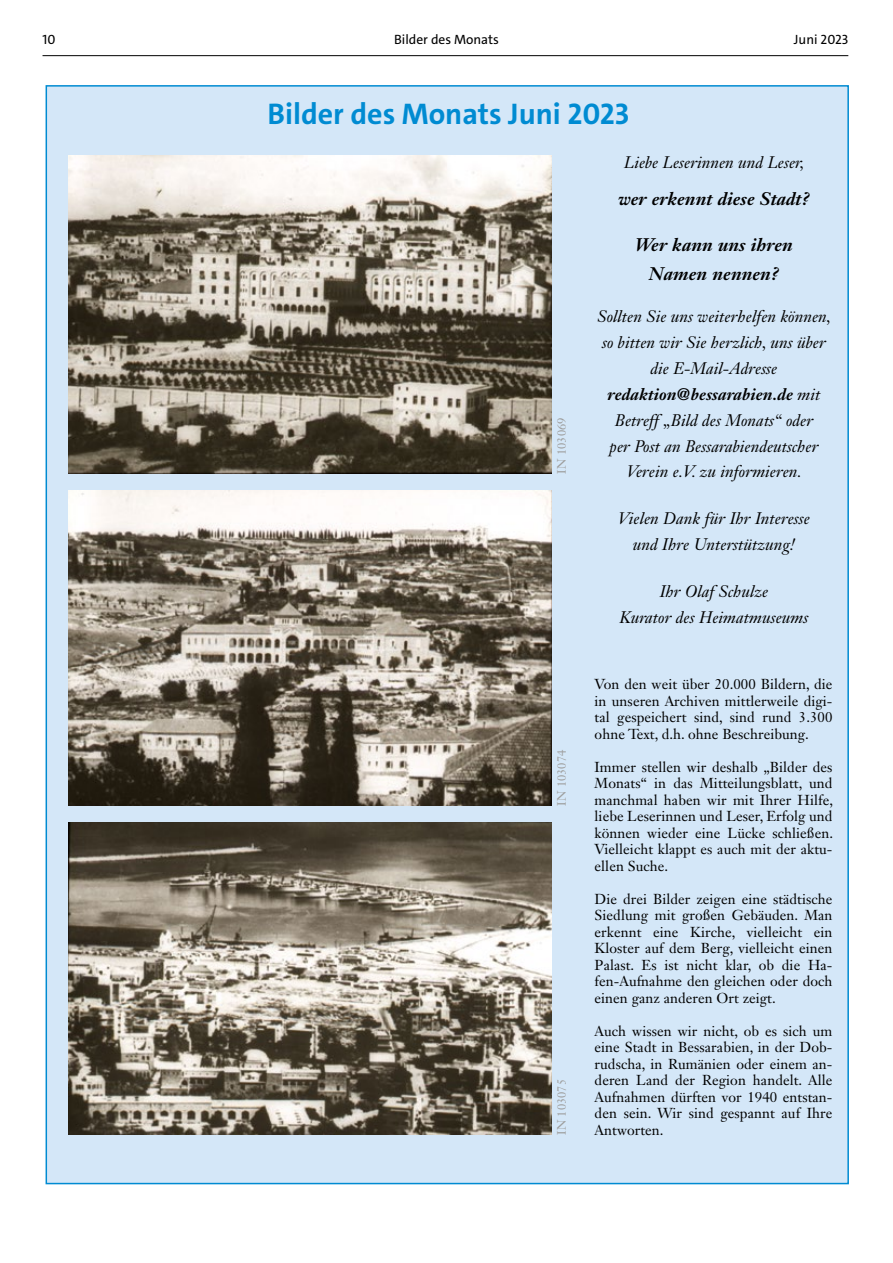
<style>
.page{position:relative;width:893px;height:1263px;background:#fff}
.page>*{position:absolute;margin:0;border:0;box-sizing:border-box;transform-origin:0 0}
.t1{font:700 30px "The Sans";color:#008bd2}
.t2{font:italic 700 18px/28.8px "Janson Text LT Std";letter-spacing:.005em;color:#000;text-align:center}
.t3{font:italic 16.5px/25.8px "Janson Text LT Std";letter-spacing:.005em;color:#000;text-align:center}
.t4{font:14.25px/16.5px "Janson Text LT Std";letter-spacing:.005em;color:#000;text-align:justify}
.t5{font:13.5px "The Sans";color:#000}
.t6{font:12px "Janson Text LT Std";letter-spacing:.005em;color:#9d9d9c}
.s1{font-weight:700}
</style>
<div class="page">
<hr style="left:43px;top:55px;width:805px;height:1px;background:#000">
<div style="left:46px;top:85px;width:803px;height:1099px;background:#d4e7f8;border:2px solid #008bd2"></div>
<img style="left:69px;top:155px;width:483px;height:318px">
<img style="left:69px;top:490px;width:483px;height:316px">
<img style="left:69px;top:823px;width:483px;height:312px">
<p class="t5" style="left:43px;top:31px;width:15px">10</p>
<p class="t5" style="left:394px;top:31px;width:106px">Bilder des Monats</p>
<p class="t5" style="left:794px;top:31px;width:56px">Juni 2023</p>
<h1 class="t1" style="left:268px;top:94px;width:363px">Bilder des Monats Juni 2023</h1>
<p class="t3" style="left:624px;top:149px;width:182px">Liebe Leserinnen und Leser,</p>
<p class="t2" style="left:618px;top:184px;width:193px">wer erkennt diese Stadt?</p>
<p class="t2" style="left:635px;top:230px;width:159px">Wer kann uns ihren<br>Namen nennen?</p>
<p class="t3" style="left:597px;top:304px;width:235px">Sollten Sie uns weiterhelfen können, so bitten wir Sie herzlich, uns über die E-Mail-Adresse <span class="s1">redaktion@bessarabien.de</span> mit<br>Betreff „Bild des Monats“ oder<br>per Post an Bessarabiendeutscher<br>Verein e.V. zu informieren.</p>
<p class="t3" style="left:618px;top:506px;width:193px">Vielen Dank für Ihr Interesse und Ihre Unterstützung!</p>
<p class="t3" style="left:620px;top:579px;width:190px">Ihr Olaf Schulze<br>Kurator des Heimatmuseums</p>
<p class="t6" style="left:554px;top:473px;width:57px;rotate:-90deg">IN 103069</p>
<p class="t6" style="left:554px;top:806px;width:57px;rotate:-90deg">IN 103074</p>
<p class="t6" style="left:554px;top:1135px;width:57px;rotate:-90deg">IN 103075</p>
<p class="t4" style="left:595px;top:676px;width:239px">Von den weit über 20.000 Bildern, die in unseren Archiven mittlerweile digi&shy;tal gespeichert sind, sind rund 3.300 ohne Text, d.h. ohne Beschreibung.</p>
<p class="t4" style="left:595px;top:758px;width:240px">Immer stellen wir deshalb „Bilder des Monats“ in das Mitteilungsblatt, und manchmal haben wir mit Ihrer Hilfe, liebe Leserinnen und Leser, Erfolg und können wieder eine Lücke schließen.<br>Vielleicht klappt es auch mit der aktu&shy;ellen Suche.</p>
<p class="t4" style="left:595px;top:890px;width:239px">Die drei Bilder zeigen eine städtische Siedlung mit großen Gebäuden. Man erkennt eine Kirche, vielleicht ein Kloster auf dem Berg, vielleicht einen Palast. Es ist nicht klar, ob die Ha&shy;fen-Aufnahme den gleichen oder doch einen ganz anderen Ort zeigt.</p>
<p class="t4" style="left:595px;top:1022px;width:239px">Auch wissen wir nicht, ob es sich um eine Stadt in Bessarabien, in der Dob&shy;rudscha, in Rumänien oder einem an&shy;deren Land der Region handelt. Alle Aufnahmen dürften vor 1940 entstan&shy;den sein. Wir sind gespannt auf Ihre Antworten.</p>
</div>
